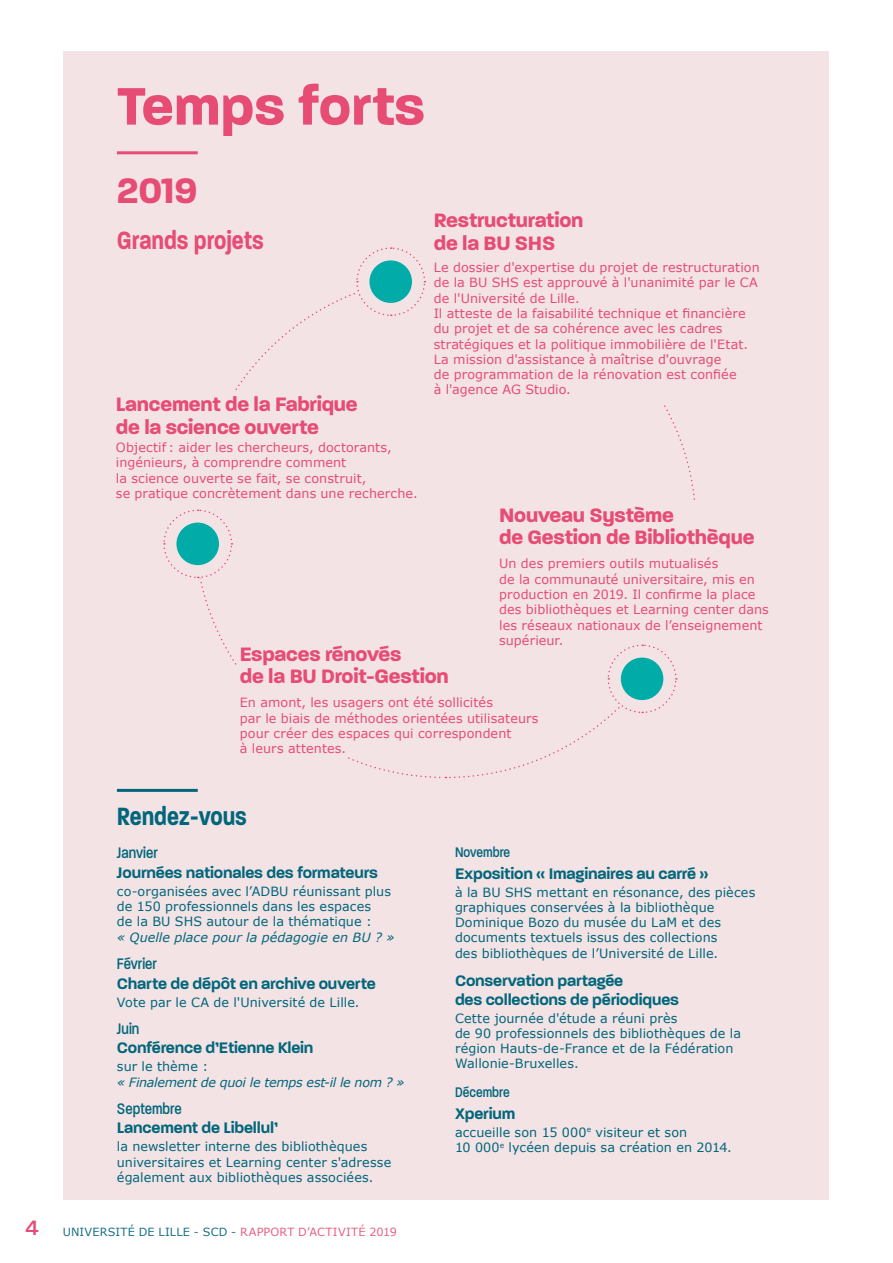
<style>
.page{position:relative;width:893px;height:1263px;background:#fff}
.page>*{position:absolute;margin:0;border:0;box-sizing:border-box;transform-origin:0 0}
.t1{font:700 57px "Paralucent";color:#e64c74}
.t2{font:700 38.25px "Paralucent";color:#e64c74}
.t3{font:600 27px "Paralucent Condensed";color:#e64c74}
.t4{font:600 27px "Paralucent Condensed";color:#01667b}
.t5{font:700 21px/22.5px "Paralucent";letter-spacing:-.01em;color:#e64c74}
.t6{font:600 16.5px/18.3px "Paralucent";letter-spacing:-.01em;color:#01667b}
.t7{font:500 16.5px "Paralucent Condensed";color:#01667b}
.t8{font:500 15px "Paralucent Condensed";color:#01667b}
.t9{font:12.75px/15.3px "Verdana";letter-spacing:.005em;color:#e64c74}
.t10{font:12.75px/15.3px "Verdana";letter-spacing:.005em;color:#01667b}
.t11{font:italic 12.75px "Verdana";letter-spacing:-.01em;color:#01667b}
.t12{font:11.25px "Verdana";letter-spacing:.02em;color:#1a6f85}
.s1{font-family:"Paralucent";font-weight:500;font-size:22.5px;color:#e64c74}
.s2{color:#e7617f}
</style>
<div class="page">
<div style="left:64px;top:51px;width:765px;height:1148px;background:#f3e3e5"></div>
<hr style="left:117px;top:151px;width:81px;height:3px;background:#e64c74">
<hr style="left:117px;top:789px;width:81px;height:3px;background:#01667b">
<svg style="left:356px;top:247px;width:70px;height:69px"></svg>
<div style="left:369px;top:260px;width:43px;height:43px;background:#00aba8;border-radius:50%"></div>
<svg style="left:163px;top:509px;width:70px;height:70px"></svg>
<div style="left:176px;top:523px;width:43px;height:42px;background:#00aba8;border-radius:50%"></div>
<svg style="left:607px;top:644px;width:70px;height:70px"></svg>
<div style="left:621px;top:658px;width:42px;height:42px;background:#00aba8;border-radius:50%"></div>
<h1 class="t1" style="left:117px;top:72px;width:310px">Temps forts</h1>
<h2 class="t2" style="left:117px;top:167px;width:82px">2019</h2>
<h3 class="t3" style="left:117px;top:225px;width:148px">Grands projets</h3>
<h3 class="t5" style="left:116px;top:393px;width:243px">Lancement de la Fabrique de la science ouverte</h3>
<p class="t9" style="left:116px;top:440px;width:303px">Objectif : aider les chercheurs, doctorants, ingénieurs, à comprendre comment<br>la science ouverte se fait, se construit,<br>se pratique concrètement dans une recherche.</p>
<h3 class="t5" style="left:434px;top:209px;width:151px">Restructuration de la BU SHS</h3>
<p class="t9" style="left:434px;top:260px;width:327px">Le dossier d'expertise du projet de restructuration de la BU SHS est approuvé à l'unanimité par le CA de l'Université de Lille.<br>Il atteste de la faisabilité technique et financière du projet et de sa cohérence avec les cadres stratégiques et la politique immobilière de l'Etat.<br>La mission d'assistance à maîtrise d'ouvrage<br>de programmation de la rénovation est confiée<br>à l'agence AG Studio.</p>
<h3 class="t5" style="left:499px;top:504px;width:257px">Nouveau Système<br>de Gestion de Bibliothèque</h3>
<p class="t9" style="left:499px;top:556px;width:271px">Un des premiers outils mutualisés<br>de la communauté universitaire, mis en production en 2019. Il confirme la place des bibliothèques et Learning center dans les réseaux nationaux de l’enseignement supérieur.</p>
<h3 class="t5" style="left:240px;top:643px;width:210px">Espaces rénovés<br>de la BU Droit-Gestion</h3>
<p class="t9" style="left:240px;top:695px;width:300px">En amont, les usagers ont été sollicités<br>par le biais de méthodes orientées utilisateurs pour créer des espaces qui correspondent<br>à leurs attentes.</p>
<h3 class="t4" style="left:117px;top:800px;width:131px">Rendez-vous</h3>
<p class="t7" style="left:117px;top:843px;width:43px">Janvier</p>
<p class="t6" style="left:117px;top:863px;width:263px">Journées nationales des formateurs</p>
<p class="t10" style="left:117px;top:884px;width:276px">co-organisées avec l’ADBU réunissant plus de 150 professionnels dans les espaces<br>de la BU SHS autour de la thématique :</p>
<p class="t11" style="left:117px;top:929px;width:279px">« Quelle place pour la pédagogie en BU ? »</p>
<p class="t7" style="left:117px;top:954px;width:42px">Février</p>
<p class="t6" style="left:117px;top:974px;width:260px">Charte de dépôt en archive ouverte</p>
<p class="t10" style="left:117px;top:994px;width:244px">Vote par le CA de l'Université de Lille.</p>
<p class="t7" style="left:117px;top:1019px;width:24px">Juin</p>
<p class="t6" style="left:117px;top:1039px;width:198px">Conférence d’Etienne Klein</p>
<p class="t10" style="left:117px;top:1059px;width:93px">sur le thème :</p>
<p class="t11" style="left:117px;top:1074px;width:289px">« Finalement de quoi le temps est-il le nom ? »</p>
<p class="t7" style="left:117px;top:1099px;width:66px">Septembre</p>
<p class="t6" style="left:117px;top:1119px;width:162px">Lancement de Libellul’</p>
<p class="t10" style="left:117px;top:1139px;width:276px">la newsletter interne des bibliothèques universitaires et Learning center s'adresse également aux bibliothèques associées.</p>
<p class="t12" style="left:26px;top:1225px;width:373px"><span class="s1">4</span> UNIVERSITÉ DE LILLE - SCD - <span class="s2">RAPPORT D’ACTIVITÉ 2019</span></p>
<p class="t8" style="left:455px;top:843px;width:57px">Novembre</p>
<p class="t6" style="left:455px;top:864px;width:255px">Exposition « Imaginaires au carré »</p>
<p class="t10" style="left:455px;top:884px;width:302px">à la BU SHS mettant en résonance, des pièces graphiques conservées à la bibliothèque Dominique Bozo du musée du LaM et des documents textuels issus des collections<br>des bibliothèques de l’Université de Lille.</p>
<p class="t6" style="left:455px;top:972px;width:226px">Conservation partagée<br>des collections de périodiques</p>
<p class="t10" style="left:455px;top:1010px;width:287px">Cette journée d'étude a réuni près<br>de 90 professionnels des bibliothèques de la région Hauts-de-France et de la Fédération Wallonie-Bruxelles.</p>
<p class="t8" style="left:455px;top:1083px;width:56px">Décembre</p>
<p class="t6" style="left:455px;top:1104px;width:62px">Xperium</p>
<p class="t10" style="left:455px;top:1124px;width:278px">accueille son 15 000<sup>e</sup> visiteur et son<br>10 000<sup>e</sup> lycéen depuis sa création en 2014.</p>
</div>
